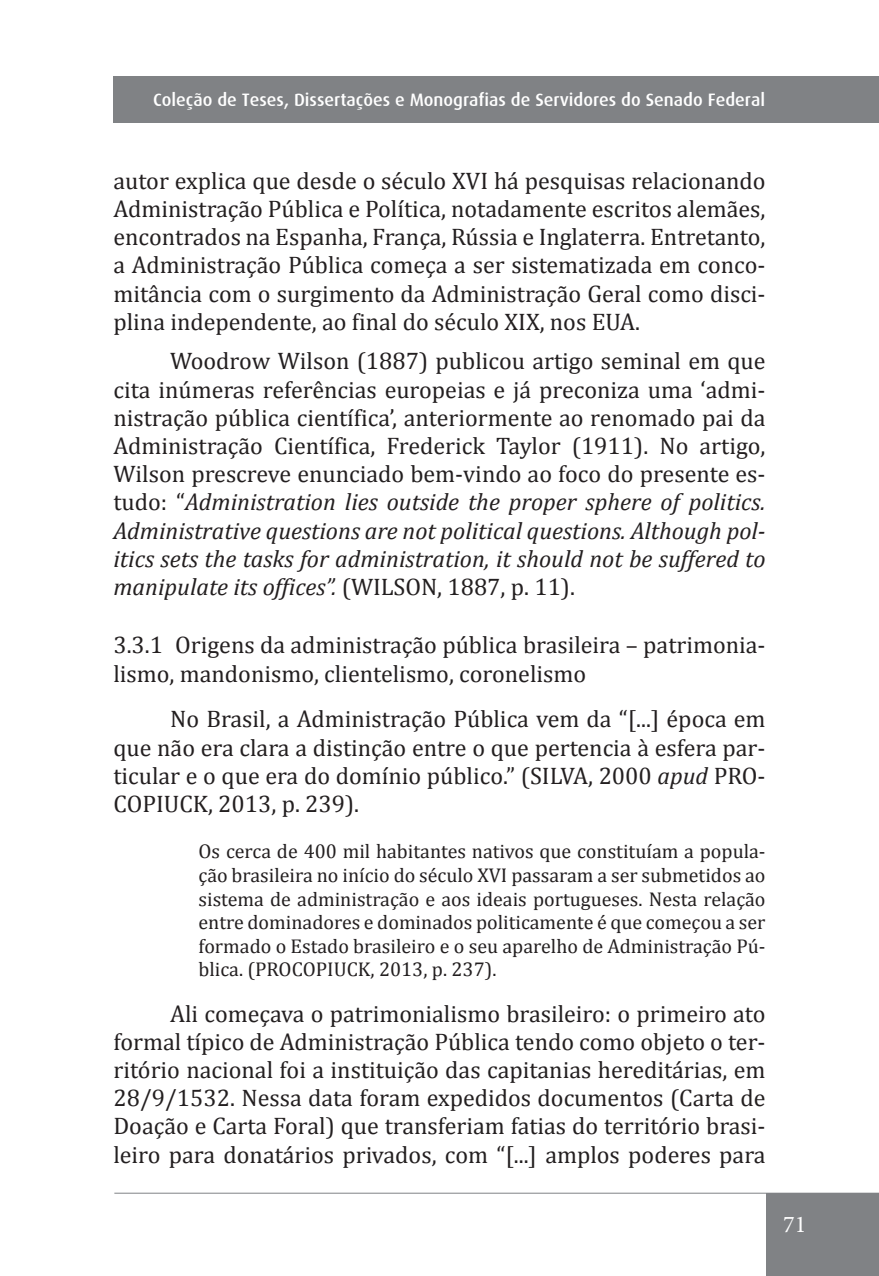
<style>
.page{position:relative;width:879px;height:1276px;background:#fff}
.page>*{position:absolute;margin:0;border:0;box-sizing:border-box;transform-origin:0 0}
.t1{font:24px/28.2px "Cambria";color:#231f20;text-align:justify}
.t2{font:24px "Minion Pro";color:#fff}
.t3{font:20px/23.6px "Cambria";color:#231f20;text-align:justify}
.t4{font:500 18px "Dax";color:#fff}
.s1{font-style:italic}
</style>
<div class="page">
<div style="left:766px;top:1193px;width:113px;height:83px;background:#808285"></div>
<hr style="left:114px;top:1192px;width:765px;height:1px;background:#808285">
<div style="left:113px;top:77px;width:766px;height:46px;background:#808285"></div>
<p class="t4" style="left:153px;top:90px;width:613px">Coleção de Teses, Dissertações e Monografias de Servidores do Senado Federal</p>
<p class="t1" style="left:113px;top:166px;width:653px">autor explica que desde o século XVI há pesquisas relacionando Administração Pública e Política, notadamente escritos alemães, encontrados na Espanha, França, Rússia e Inglaterra. Entretanto, a Administração Pública começa a ser sistematizada em conco&shy;mitância com o surgimento da Administração Geral como disci&shy;plina independente, ao final do século XIX, nos EUA.</p>
<p class="t1" style="left:113px;top:347px;width:653px;text-indent:57px">Woodrow Wilson (1887) publicou artigo seminal em que cita inúmeras referências europeias e já preconiza uma ‘admi&shy;nistração pública científica’, anteriormente ao renomado pai da Administração Científica, Frederick Taylor (1911). No artigo, Wilson prescreve enunciado bem-vindo ao foco do presente es&shy;tudo: “<span class="s1">Administration lies outside the proper sphere of politics.<br>Administrative questions are not political questions. Although pol&shy;itics sets the tasks for administration, it should not be suffered to manipulate its offices”.</span> (WILSON, 1887, p. 11).</p>
<p class="t1" style="left:113px;top:630px;width:653px;line-height:29.4px">3.3.1 Origens da administração pública brasileira – patrimonia&shy;lismo, mandonismo, clientelismo, coronelismo</p>
<p class="t1" style="left:113px;top:705px;width:653px;text-indent:57px">No Brasil, a Administração Pública vem da “[...] época em que não era clara a distinção entre o que pertencia à esfera par&shy;ticular e o que era do domínio público.” (SILVA, 2000 <span class="s1">apud</span> PRO-COPIUCK, 2013, p. 239).</p>
<p class="t3" style="left:198px;top:839px;width:568px">Os cerca de 400 mil habitantes nativos que constituíam a popula&shy;ção brasileira no início do século XVI passaram a ser submetidos ao sistema de administração e aos ideais portugueses. Nesta relação entre dominadores e dominados politicamente é que começou a ser formado o Estado brasileiro e o seu aparelho de Administração Pú&shy;blica. (PROCOPIUCK, 2013, p. 237).</p>
<p class="t1" style="left:113px;top:999px;width:653px;text-indent:57px">Ali começava o patrimonialismo brasileiro: o primeiro ato formal típico de Administração Pública tendo como objeto o ter&shy;ritório nacional foi a instituição das capitanias hereditárias, em 28/9/1532. Nessa data foram expedidos documentos (Carta de Doação e Carta Foral) que transferiam fatias do território brasi&shy;leiro para donatários privados, com “[...] amplos poderes para</p>
<p class="t2" style="left:783px;top:1207px;width:25px">71</p>
</div>
